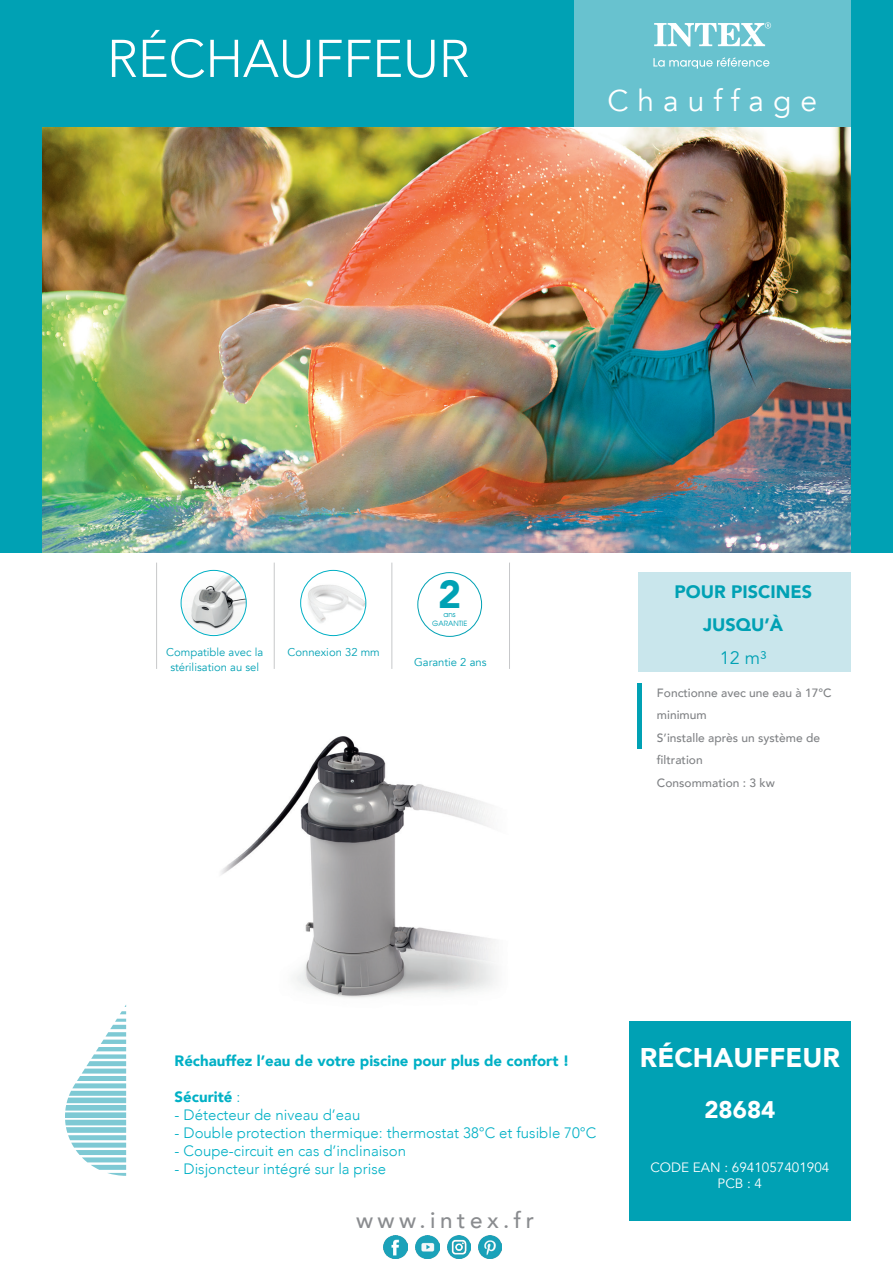
<style>
.page{position:relative;width:893px;height:1263px;background:#fff}
.page>*{position:absolute;margin:0;border:0;box-sizing:border-box;transform-origin:0 0}
.t1{font:300 52.5px "Avenir";letter-spacing:-.005em;color:#fff}
.t2{font:900 39px "Avenir";color:#00a1b4}
.t3{font:30px "Avenir";letter-spacing:.3em;color:#fff}
.t4{font:900 27px "Avenir";color:#fff}
.t5{font:900 24px "Avenir";color:#fff}
.t6{font:500 22.5px "Avenir";letter-spacing:.2em;color:#8a8c8f}
.t7{font:900 18px/33px "Avenir";color:#00a1b4;text-align:center}
.t8{font:18px "Avenir";color:#00a1b4}
.t9{font:300 15px "Avenir";color:#00b0c5}
.t10{font:900 15px "Avenir";color:#00b0c5}
.t11{font:13.5px/16.2px "Avenir";color:#fff;text-align:center}
.t12{font:500 12px/22.5px "Avenir";color:#808285}
.t13{font:11.25px/15px "Avenir";color:#00a1b4;text-align:center}
.t14{font:7.2px/9px "Avant Garde";color:#00a1b4;text-align:center}
.s1{font-weight:300}
</style>
<div class="page">
<div style="left:621px;top:1020px;width:229px;height:200px;background:#00a1b4"></div>
<div style="left:43px;top:1015px;width:586px;height:211px;background:#fff"></div>
<div style="left:0;top:0;width:893px;height:553px;background:#00a1b4"></div>
<div style="left:574px;top:0;width:276px;height:128px;background:#68c2cf"></div>
<svg style="left:65px;top:1005px;width:61px;height:171px"></svg>
<svg style="left:654px;top:22px;width:117px;height:24px"></svg>
<svg style="left:653px;top:57px;width:116px;height:12px"></svg>
<img style="left:43px;top:128px;width:807px;height:425px">
<div style="left:417px;top:572px;width:65px;height:65px;border:1px solid #00a1b4;border-radius:50%"></div>
<hr style="left:156px;top:563px;width:1px;height:106px;background:#c7c8ca">
<hr style="left:274px;top:563px;width:1px;height:106px;background:#c7c8ca">
<hr style="left:392px;top:563px;width:1px;height:106px;background:#c7c8ca">
<hr style="left:509px;top:563px;width:1px;height:106px;background:#c7c8ca">
<div style="left:638px;top:572px;width:212px;height:100px;background:#c9e6ec"></div>
<img style="left:221px;top:736px;width:275px;height:262px">
<hr style="left:638px;top:683px;width:4px;height:66px;background:#00a1b4">
<svg style="left:181px;top:570px;width:65px;height:66px"></svg>
<img style="left:181px;top:575px;width:65px;height:59px">
<div style="left:181px;top:570px;width:66px;height:66px;border:1px solid #00b0c5;border-radius:50%"></div>
<img style="left:301px;top:572px;width:65px;height:60px">
<div style="left:300px;top:570px;width:66px;height:66px;border:1px solid #00b0c5;border-radius:50%"></div>
<img style="left:384px;top:1235px;width:23px;height:24px">
<img style="left:416px;top:1235px;width:23px;height:24px">
<img style="left:448px;top:1235px;width:23px;height:24px">
<img style="left:478px;top:1235px;width:24px;height:24px">
<h1 class="t1" style="left:107px;top:28px;width:364px">RÉCHAUFFEUR</h1>
<h3 class="t3" style="left:607px;top:83px;width:211px">Chauffage</h3>
<p class="t13" style="left:166px;top:645px;width:98px">Compatible avec la stérilisation au sel</p>
<p class="t13" style="left:288px;top:645px;width:94px">Connexion 32 mm</p>
<h2 class="t2" style="left:438px;top:561px;width:25px">2</h2>
<p class="t14" style="left:432px;top:610px;width:37px">ans<br>GARANTIE</p>
<p class="t13" style="left:414px;top:655px;width:74px">Garantie 2 ans</p>
<p class="t7" style="left:674px;top:575px;width:139px">POUR PISCINES<br>JUSQU’À</p>
<p class="t8" style="left:720px;top:647px;width:48px">12 m³</p>
<p class="t12" style="left:657px;top:680px;width:176px">Fonctionne avec une eau à 17°C minimum<br>S’installe après un système de filtration<br>Consommation : 3 kw</p>
<p class="t10" style="left:175px;top:1048px;width:396px">Réchauffez l’eau de votre piscine pour plus de confort !</p>
<p class="t10" style="left:175px;top:1084px;width:67px">Sécurité <span class="s1">:</span></p>
<p class="t9" style="left:175px;top:1106px;width:187px">- Détecteur de niveau d’eau</p>
<p class="t9" style="left:175px;top:1124px;width:423px">- Double protection thermique: thermostat 38°C et fusible 70°C</p>
<p class="t9" style="left:175px;top:1142px;width:233px">- Coupe-circuit en cas d’inclinaison</p>
<p class="t9" style="left:175px;top:1160px;width:213px">- Disjoncteur intégré sur la prise</p>
<h3 class="t6" style="left:356px;top:1201px;width:180px">www.intex.fr</h3>
<h3 class="t4" style="left:640px;top:1035px;width:202px">RÉCHAUFFEUR</h3>
<h3 class="t5" style="left:704px;top:1089px;width:73px">28684</h3>
<p class="t11" style="left:650px;top:1159px;width:181px">CODE EAN : 6941057401904<br>PCB : 4</p>
</div>
